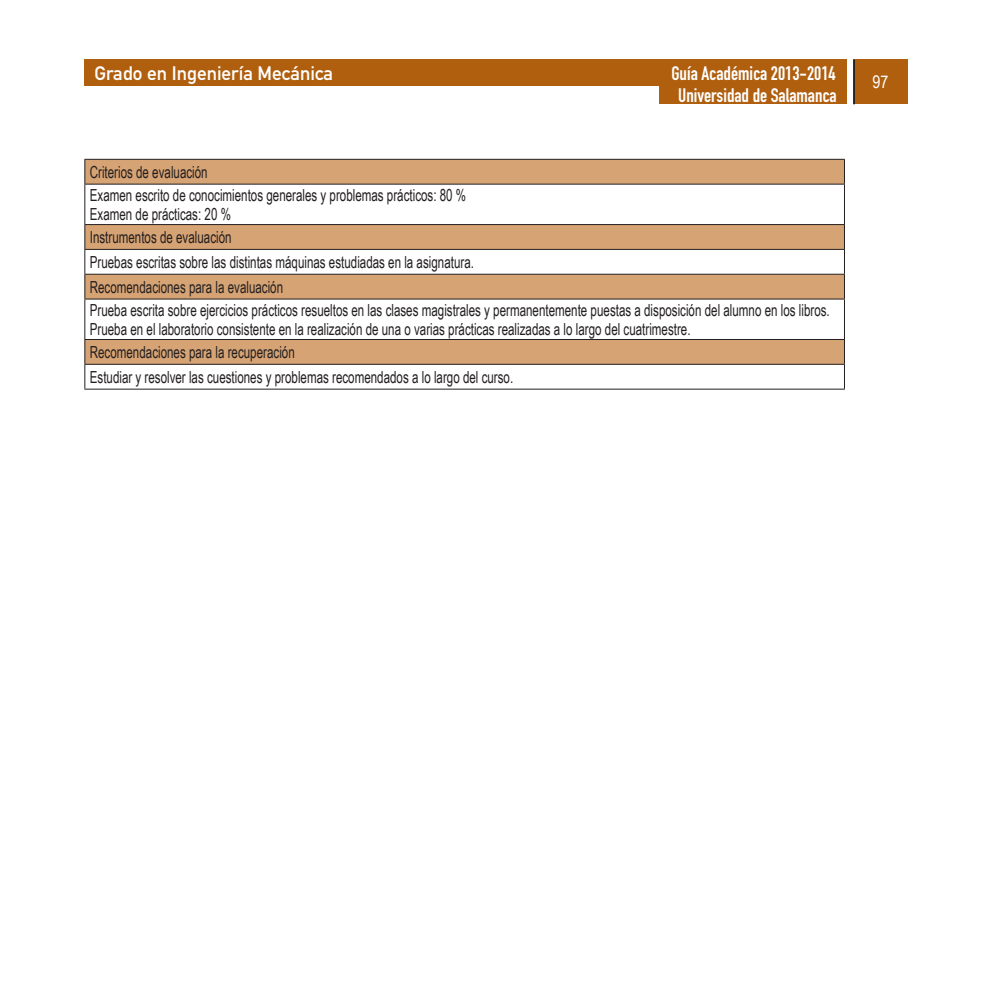
<style>
.page{position:relative;width:993px;height:993px;background:#fff}
.page>*{position:absolute;margin:0;border:0;box-sizing:border-box;transform-origin:0 0}
.t1{font:19.25px "DIN Engschrift Alternate";color:#fff}
.t2{font:19.25px "DIN Mittelschrift";color:#fff}
.t3{font:17.5px "Arial Narrow";color:#fff}
.t4{font:16.62px "Arial Narrow";color:#231f20;scale:.85 1}
</style>
<div class="page">
<div style="left:852px;top:60px;width:55px;height:44px;background:#b05f0f"></div>
<hr style="left:852px;top:60px;width:2px;height:44px;background:#231f20">
<div style="left:658px;top:60px;width:187px;height:44px;background:#b05f0f"></div>
<div style="left:84px;top:60px;width:761px;height:26px;background:#b05f0f"></div>
<svg style="left:85px;top:160px;width:758px;height:204px"></svg>
<hr style="left:84px;top:159px;width:760px;height:1px;background:#231f20">
<svg style="left:84px;top:160px;width:1px;height:24px"></svg>
<svg style="left:843px;top:160px;width:1px;height:24px"></svg>
<hr style="left:84px;top:184px;width:760px;height:1px;background:#231f20">
<hr style="left:84px;top:184px;width:1px;height:40px;background:#231f20">
<hr style="left:843px;top:184px;width:1px;height:40px;background:#231f20">
<hr style="left:84px;top:224px;width:760px;height:1px;background:#231f20">
<hr style="left:84px;top:249px;width:760px;height:1px;background:#231f20">
<hr style="left:84px;top:274px;width:760px;height:1px;background:#231f20">
<svg style="left:84px;top:225px;width:1px;height:73px"></svg>
<svg style="left:843px;top:225px;width:1px;height:73px"></svg>
<hr style="left:84px;top:298px;width:760px;height:1px;background:#231f20">
<hr style="left:84px;top:299px;width:1px;height:40px;background:#231f20">
<hr style="left:843px;top:299px;width:1px;height:40px;background:#231f20">
<hr style="left:84px;top:339px;width:760px;height:1px;background:#231f20">
<hr style="left:84px;top:364px;width:760px;height:1px;background:#231f20">
<svg style="left:84px;top:340px;width:1px;height:48px"></svg>
<svg style="left:843px;top:340px;width:1px;height:25px"></svg>
<hr style="left:84px;top:388px;width:760px;height:1px;background:#231f20">
<p class="t2" style="left:94px;top:62px;width:240px">Grado en Ingeniería Mecánica</p>
<p class="t1" style="left:671px;top:62px;width:166px">Guía Académica 2013-2014</p>
<p class="t1" style="left:678px;top:84px;width:160px">Universidad de Salamanca</p>
<p class="t4" style="left:90px;top:160px;width:140px">Criterios de evaluación</p>
<p class="t4" style="left:90px;top:183px;width:444px">Examen escrito de conocimientos generales y problemas prácticos: 80 %</p>
<p class="t4" style="left:90px;top:201px;width:167px">Examen de prácticas: 20 %</p>
<p class="t4" style="left:90px;top:225px;width:168px">Instrumentos de evaluación</p>
<p class="t4" style="left:90px;top:250px;width:453px">Pruebas escritas sobre las distintas máquinas estudiadas en la asignatura.</p>
<p class="t4" style="left:90px;top:274px;width:229px">Recomendaciones para la evaluación</p>
<p class="t4" style="left:90px;top:298px;width:871px">Prueba escrita sobre ejercicios prácticos resueltos en las clases magistrales y permanentemente puestas a disposición del alumno en los libros.</p>
<p class="t4" style="left:90px;top:316px;width:708px">Prueba en el laboratorio consistente en la realización de una o varias prácticas realizadas a lo largo del cuatrimestre.</p>
<p class="t4" style="left:90px;top:340px;width:242px">Recomendaciones para la recuperación</p>
<p class="t4" style="left:90px;top:364px;width:499px">Estudiar y resolver las cuestiones y problemas recomendados a lo largo del curso.</p>
<p class="t3" style="left:872px;top:69px;width:17px">97</p>
</div>
